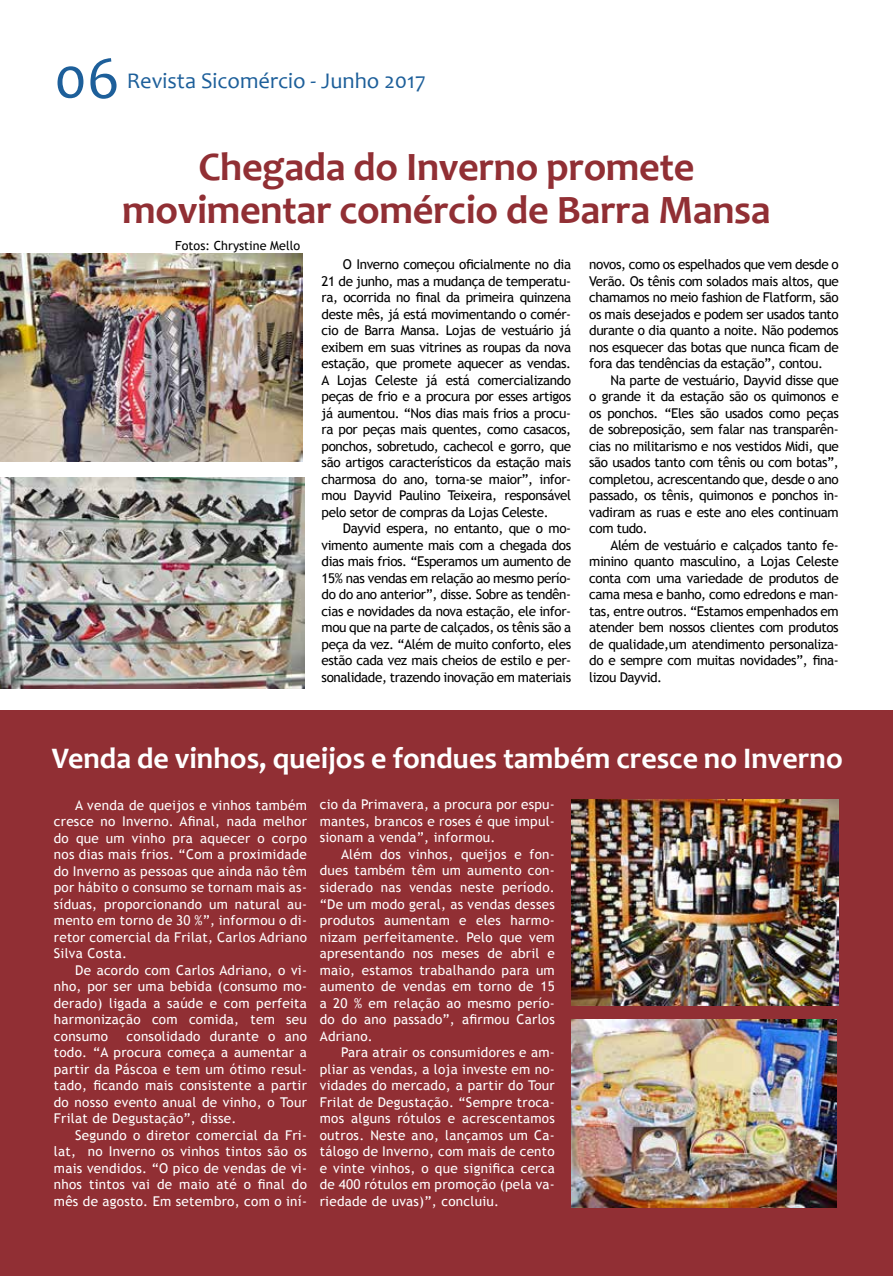
<style>
.page{position:relative;width:893px;height:1276px;background:#fff}
.page>*{position:absolute;margin:0;border:0;box-sizing:border-box;transform-origin:0 0}
.t1{font:60px "Candara";color:#1d5f9a}
.t2{font:700 40.5px/43.5px "Candara";letter-spacing:-.01em;color:#912f34;text-align:center}
.t3{font:700 30px "Candara";color:#fff}
.t4{font:22.5px "Candara";color:#1d5f9a}
.t5{font:13.5px/16.5px "Trebuchet MS";letter-spacing:-.03em;color:#000;text-align:justify}
.t6{font:13.5px/16.5px "Trebuchet MS";letter-spacing:.02em;color:#fff;text-align:justify}
.t7{font:12.6px "Trebuchet MS";color:#000}
</style>
<div class="page">
<img style="left:0;top:477px;width:304px;height:211px">
<img style="left:0;top:253px;width:302px;height:208px">
<div style="left:0;top:710px;width:893px;height:566px;background:#912f34"></div>
<img style="left:571px;top:799px;width:268px;height:206px">
<img style="left:571px;top:1019px;width:265px;height:189px">
<h1 class="t1" style="left:54px;top:40px;width:68px">06</h1>
<h3 class="t4" style="left:127px;top:66px;width:300px">Revista Sicomércio - Junho 2017</h3>
<h2 class="t2" style="left:122px;top:144px;width:650px">Chegada do Inverno promete movimentar comércio de Barra Mansa</h2>
<p class="t5" style="left:322px;top:256px;width:251px;text-indent:21px">O Inverno começou oficialmente no dia 21 de junho, mas a mudança de temperatu&shy;ra, ocorrida no final da primeira quinzena deste mês, já está movimentando o comér&shy;cio de Barra Mansa. Lojas de vestuário já exibem em suas vitrines as roupas da nova estação, que promete aquecer as vendas.<br>A Lojas Celeste já está comercializando peças de frio e a procura por esses artigos já aumentou. “Nos dias mais frios a procu&shy;ra por peças mais quentes, como casacos, ponchos, sobretudo, cachecol e gorro, que são artigos característicos da estação mais charmosa do ano, torna-se maior”, infor&shy;mou Dayvid Paulino Teixeira, responsável pelo setor de compras da Lojas Celeste.</p>
<p class="t5" style="left:322px;top:520px;width:251px;text-indent:21px">Dayvid espera, no entanto, que o mo&shy;vimento aumente mais com a chegada dos dias mais frios. “Esperamos um aumento de 15% nas vendas em relação ao mesmo perío&shy;do do ano anterior”, disse. Sobre as tendên&shy;cias e novidades da nova estação, ele infor&shy;mou que na parte de calçados, os tênis são a peça da vez. “Além de muito conforto, eles estão cada vez mais cheios de estilo e per&shy;sonalidade, trazendo inovação em materiais</p>
<p class="t7" style="left:175px;top:238px;width:126px">Fotos: Chrystine Mello</p>
<p class="t5" style="left:589px;top:256px;width:251px">novos, como os espelhados que vem desde o Verão. Os tênis com solados mais altos, que chamamos no meio fashion de Flatform, são os mais desejados e podem ser usados tanto durante o dia quanto a noite. Não podemos nos esquecer das botas que nunca ficam de fora das tendências da estação”, contou.</p>
<p class="t5" style="left:589px;top:372px;width:251px;text-indent:21px">Na parte de vestuário, Dayvid disse que o grande it da estação são os quimonos e os ponchos. “Eles são usados como peças de sobreposição, sem falar nas transparên&shy;cias no militarismo e nos vestidos Midi, que são usados tanto com tênis ou com botas”, completou, acrescentando que, desde o ano passado, os tênis, quimonos e ponchos in&shy;vadiram as ruas e este ano eles continuam com tudo.</p>
<p class="t5" style="left:589px;top:537px;width:251px;text-indent:21px">Além de vestuário e calçados tanto fe&shy;minino quanto masculino, a Lojas Celeste conta com uma variedade de produtos de cama mesa e banho, como edredons e man&shy;tas, entre outros. “Estamos empenhados em atender bem nossos clientes com produtos de qualidade,um atendimento personaliza&shy;do e sempre com muitas novidades”, fina&shy;lizou Dayvid.</p>
<h3 class="t3" style="left:52px;top:739px;width:793px">Venda de vinhos, queijos e fondues também cresce no Inverno</h3>
<p class="t6" style="left:54px;top:796px;width:255px;text-indent:21px">A venda de queijos e vinhos também cresce no Inverno. Afinal, nada melhor do que um vinho pra aquecer o corpo nos dias mais frios. “Com a proximidade do Inverno as pessoas que ainda não têm por hábito o consumo se tornam mais as&shy;síduas, proporcionando um natural au&shy;mento em torno de 30 %”, informou o di&shy;retor comercial da Frilat, Carlos Adriano Silva Costa.</p>
<p class="t6" style="left:54px;top:961px;width:255px;text-indent:21px">De acordo com Carlos Adriano, o vi&shy;nho, por ser uma bebida (consumo mo&shy;derado) ligada a saúde e com perfeita harmonização com comida, tem seu consumo</p>
<p class="t6" style="left:54px;top:1027px;width:255px;text-indent:73px">consolidado durante o ano todo. “A procura começa a aumentar a partir da Páscoa e tem um ótimo resul&shy;tado, ficando mais consistente a partir do nosso evento anual de vinho, o Tour Frilat de Degustação”, disse.</p>
<p class="t6" style="left:54px;top:1126px;width:255px;text-indent:21px">Segundo o diretor comercial da Fri&shy;lat, no Inverno os vinhos tintos são os mais vendidos. “O pico de vendas de vi&shy;nhos tintos vai de maio até o final do mês de agosto. Em setembro, com o iní-</p>
<p class="t6" style="left:320px;top:796px;width:237px">cio da Primavera, a procura por espu&shy;mantes, brancos e roses é que impul&shy;sionam a venda”, informou.</p>
<p class="t6" style="left:320px;top:846px;width:237px;text-indent:21px">Além dos vinhos, queijos e fon&shy;dues também têm um aumento con&shy;siderado nas vendas neste período. “De um modo geral, as vendas desses produtos aumentam e eles harmo&shy;nizam perfeitamente. Pelo que vem apresentando nos meses de abril e maio, estamos trabalhando para um aumento de vendas em torno de 15 a 20 % em relação ao mesmo perío&shy;do do ano passado”, afirmou Carlos Adriano.</p>
<p class="t6" style="left:320px;top:1044px;width:237px;text-indent:21px">Para atrair os consumidores e am&shy;pliar as vendas, a loja investe em no&shy;vidades do mercado, a partir do Tour Frilat de Degustação. “Sempre troca&shy;mos alguns rótulos e acrescentamos outros. Neste ano, lançamos um Ca&shy;tálogo de Inverno, com mais de cento e vinte vinhos, o que significa cerca de 400 rótulos em promoção (pela va&shy;riedade de uvas)”, concluiu.</p>
</div>
